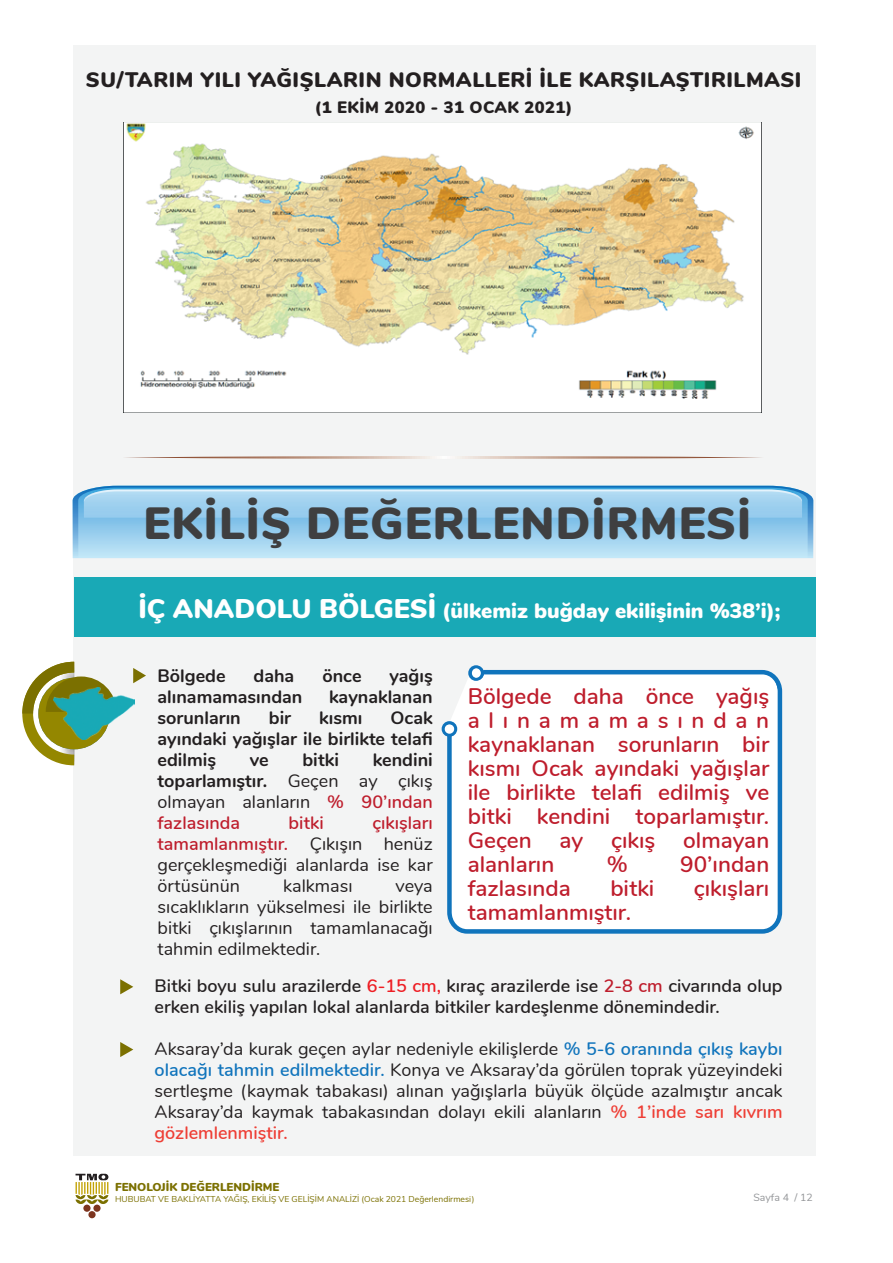
<style>
.page{position:relative;width:893px;height:1263px;background:#fff}
.page>*{position:absolute;margin:0;border:0;box-sizing:border-box;transform-origin:0 0}
.t1{font:900 45px "Nunito";letter-spacing:.025em;color:#3f3f40}
.t2{font:600 22.5px/24px "Nunito";color:#be1d2c;text-align:justify}
.t3{font:900 21px "Nunito";letter-spacing:.025em;color:#231f20}
.t4{font:900 21px "Nunito";color:#fff}
.t5{font:18px/21px "Nunito";color:#231f20;text-align:justify}
.t6{font:600 18px/21px "Nunito";color:#231f20}
.t7{font:700 18px/21px "Nunito";color:#231f20;text-align:justify}
.t8{font:600 18px "Nunito";color:#be1d2c}
.t9{font:900 16.5px "Nunito";letter-spacing:.025em;color:#231f20}
.t10{font:900 11.55px "Nunito";color:#7b7000}
.t11{font:10.5px "Nunito";color:#939598}
.t12{font:8.55px "Nunito";color:#7b7000}
.s1{font-size:27px}
.s2{font-weight:700}
.s3{font-weight:600;color:#be1d2c}
.s4{color:#ee1d23}
.s5{color:#be1d2c}
.s6{font-weight:600;color:#1074bc}
.s7{font-weight:600;color:#ee3e35}
</style>
<div class="page">
<div style="left:73px;top:45px;width:742px;height:1110px;background:#f3f4f4"></div>
<div style="left:88px;top:1211px;width:8px;height:7px;background:#7d351f;border-radius:50%"></div>
<div style="left:83px;top:1204px;width:8px;height:8px;background:#7d351f;border-radius:50%"></div>
<div style="left:93px;top:1204px;width:8px;height:8px;background:#7d351f;border-radius:50%"></div>
<svg style="left:76px;top:1174px;width:32px;height:30px"></svg>
<img style="left:124px;top:123px;width:637px;height:289px">
<div style="left:74px;top:577px;width:741px;height:59px;background:#19a9b6"></div>
<svg style="left:73px;top:486px;width:740px;height:72px;background:#96ccec"></svg>
<svg style="left:84px;top:489px;width:718px;height:29px;background:#a2d2ef"></svg>
<svg style="left:22px;top:662px;width:85px;height:104px"></svg>
<img style="left:53px;top:688px;width:82px;height:52px">
<svg style="left:120px;top:979px;width:13px;height:15px"></svg>
<svg style="left:133px;top:668px;width:13px;height:15px"></svg>
<svg style="left:120px;top:1042px;width:13px;height:15px"></svg>
<svg style="left:125px;top:456px;width:636px;height:3px"></svg>
<svg style="left:446px;top:669px;width:337px;height:265px"></svg>
<div style="left:468px;top:665px;width:16px;height:16px;border:3px solid #1074bc;border-radius:50%"></div>
<div style="left:442px;top:721px;width:15px;height:16px;border:3px solid #1074bc;border-radius:50%"></div>
<p class="t3" style="left:86px;top:64px;width:717px">SU/TARIM YILI YAĞIŞLARIN NORMALLERİ İLE KARŞILAŞTIRILMASI</p>
<p class="t9" style="left:315px;top:95px;width:259px">(1 EKİM 2020 - 31 OCAK 2021)</p>
<h1 class="t1" style="left:143px;top:490px;width:609px">EKİLİŞ DEĞERLENDİRMESİ</h1>
<p class="t4" style="left:138px;top:595px;width:643px"><span class="s1">İÇ ANADOLU BÖLGESİ</span> (ülkemiz buğday ekilişinin %38’i);</p>
<p class="t7" style="left:158px;top:664px;width:70px">Bölgede</p>
<p class="t7" style="left:254px;top:664px;width:42px">daha</p>
<p class="t7" style="left:322px;top:664px;width:41px">önce</p>
<p class="t7" style="left:389px;top:664px;width:45px">yağış</p>
<p class="t7" style="left:158px;top:685px;width:146px">alınamamasından</p>
<p class="t7" style="left:329px;top:685px;width:105px">kaynaklanan</p>
<p class="t7" style="left:158px;top:706px;width:85px">sorunların</p>
<p class="t7" style="left:269px;top:706px;width:24px">bir</p>
<p class="t7" style="left:319px;top:706px;width:45px">kısmı</p>
<p class="t2" style="left:468px;top:683px;width:303px">Bölgede daha önce yağış alınamamasından kaynaklanan sorunların bir kısmı Ocak ayındaki yağışlar ile birlikte telafi edilmiş ve bitki kendini toparlamıştır.<br>Geçen ay çıkış olmayan alanların</p>
<p class="t7" style="left:158px;top:706px;width:277px;text-indent:233px">Ocak ayındaki yağışlar ile birlikte telafi edilmiş</p>
<p class="t5" style="left:158px;top:748px;width:277px;text-indent:215px"><span class="s2">kendini toparlamıştır.</span> Geçen ay çıkış olmayan alanların <span class="s3">% 90’ından fazlasında</span></p>
<p class="t7" style="left:250px;top:748px;width:20px">ve</p>
<p class="t7" style="left:302px;top:748px;width:38px">bitki</p>
<p class="t8" style="left:289px;top:809px;width:37px">bitki</p>
<p class="t5" style="left:158px;top:811px;width:277px;text-indent:215px"><span class="s3">çıkışları tamamlanmıştır.</span> Çıkışın henüz gerçekleşmediği alanlarda ise kar örtüsünün</p>
<p class="t2" style="left:607px;top:851px;width:23px">%</p>
<p class="t2" style="left:680px;top:851px;width:91px">90’ından</p>
<p class="t5" style="left:283px;top:874px;width:71px">kalkması</p>
<p class="t2" style="left:468px;top:875px;width:105px">fazlasında</p>
<p class="t2" style="left:610px;top:875px;width:46px">bitki</p>
<p class="t2" style="left:694px;top:875px;width:77px">çıkışları</p>
<p class="t2" style="left:468px;top:899px;width:165px">tamamlanmıştır.</p>
<p class="t5" style="left:158px;top:874px;width:277px;text-indent:238px">veya sıcaklıkların yükselmesi ile birlikte bitki çıkışlarının tamamlanacağı tahmin edilmektedir.</p>
<p class="t6" style="left:155px;top:975px;width:629px">Bitki boyu sulu arazilerde <span class="s4">6-15 cm,</span> kıraç arazilerde ise <span class="s5">2-8 cm</span> civarında olup erken ekiliş yapılan lokal alanlarda bitkiler kardeşlenme dönemindedir.</p>
<p class="t5" style="left:155px;top:1037px;width:629px">Aksaray’da kurak geçen aylar nedeniyle ekilişlerde <span class="s6">% 5-6 oranında çıkış kaybı olacağı tahmin edilmektedir.</span> Konya ve Aksaray’da görülen toprak yüzeyindeki sertleşme (kaymak tabakası) alınan yağışlarla büyük ölçüde azalmıştır ancak Aksaray’da kaymak tabakasından dolayı ekili alanların <span class="s7">% 1’inde sarı kıvrım gözlemlenmiştir.</span></p>
<p class="t10" style="left:115px;top:1179px;width:166px">FENOLOJİK DEĞERLENDİRME</p>
<p class="t12" style="left:115px;top:1192px;width:361px">HUBUBAT VE BAKLİYATTA YAĞIŞ, EKİLİŞ VE GELİŞİM ANALİZİ (Ocak 2021 Değerlendirmesi)</p>
<p class="t11" style="left:753px;top:1189px;width:61px">Sayfa 4 / 12</p>
</div>
